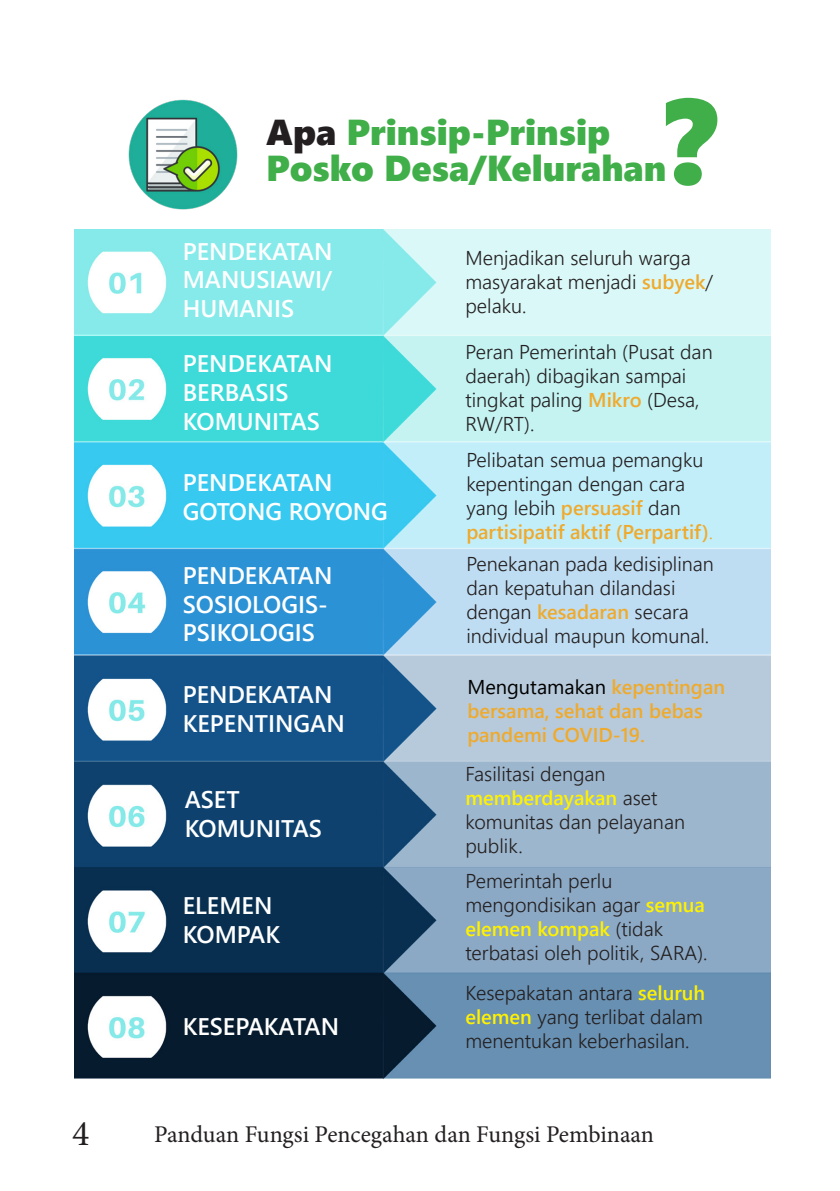
<style>
.page{position:relative;width:840px;height:1191px;background:#fff}
.page>*{position:absolute;margin:0;border:0;box-sizing:border-box;transform-origin:0 0}
.t1{font:120px "Segoe UI Black";color:#40ae49}
.t2{font:36px "Segoe UI Black";color:#40ae49}
.t3{font:36px "Minion Pro";color:#231f20}
.t4{font:600 24px/28.8px "Segoe UI";color:#fff}
.t5{font:24px "Minion Pro";letter-spacing:-.005em;color:#231f20}
.t6{font:300 20px/24px "Segoe UI";color:#231f20}
.t7{font:600 20px/24px "Segoe UI";color:#efaa2d}
.s1{color:#231f20}
.s2{font-weight:600;color:#efaa2d}
.s3{color:#efaa2d}
.s4{font-weight:400;color:#000}
.s5{font-weight:600;color:#fff101}
</style>
<div class="page">
<img style="left:74px;top:230px;width:696px;height:849px">
<img style="left:128px;top:99px;width:110px;height:111px">
<p class="t1" style="left:663px;top:55px;width:52px">?</p>
<p class="t2" style="left:266px;top:106px;width:346px"><span class="s1">Apa</span> Prinsip-Prinsip</p>
<p class="t2" style="left:266px;top:142px;width:401px">Posko Desa/Kelurahan</p>
<p class="t4" style="left:183px;top:235px;width:151px;text-align:justify">PENDEKATAN MANUSIAWI/ HUMANIS</p>
<p class="t4" style="left:183px;top:347px;width:151px">PENDEKATAN<br>BERBASIS<br>KOMUNITAS</p>
<p class="t4" style="left:183px;top:466px;width:151px">PENDEKATAN</p>
<p class="t4" style="left:183px;top:495px;width:207px">GOTONG ROYONG</p>
<p class="t4" style="left:183px;top:559px;width:151px">PENDEKATAN<br>SOSIOLOGIS-<br>PSIKOLOGIS</p>
<p class="t4" style="left:183px;top:678px;width:163px">PENDEKATAN<br>KEPENTINGAN</p>
<p class="t4" style="left:185px;top:783px;width:56px">ASET</p>
<p class="t4" style="left:185px;top:812px;width:139px">KOMUNITAS</p>
<p class="t4" style="left:183px;top:889px;width:91px">ELEMEN</p>
<p class="t4" style="left:183px;top:918px;width:99px">KOMPAK</p>
<p class="t4" style="left:183px;top:1010px;width:158px">KESEPAKATAN</p>
<p class="t6" style="left:465px;top:244px;width:249px">Menjadikan seluruh warga masyarakat menjadi <span class="s2">subyek</span>/ pelaku.</p>
<p class="t6" style="left:465px;top:338px;width:249px">Peran Pemerintah (Pusat dan daerah) dibagikan sampai tingkat paling <span class="s2">Mikro</span> (Desa,<br>RW/RT).</p>
<p class="t6" style="left:466px;top:446px;width:248px">Pelibatan semua pemangku kepentingan dengan cara yang lebih <span class="s2">persuasif</span> dan <span class="s2">partisipatif aktif (Perpartif)</span><span class="s3">.</span></p>
<p class="t6" style="left:466px;top:550px;width:249px">Penekanan pada kedisiplinan dan kepatuhan dilandasi dengan <span class="s2">kesadaran</span> secara individual maupun komunal.</p>
<p class="t7" style="left:467px;top:673px;width:259px"><span class="s4">Mengutamakan</span> kepentingan bersama, sehat dan bebas pandemi COVID-19.</p>
<p class="t6" style="left:465px;top:760px;width:221px">Fasilitasi dengan <span class="s5">memberdayakan</span> aset komunitas dan pelayanan publik.</p>
<p class="t6" style="left:465px;top:866px;width:243px">Pemerintah perlu mengondisikan agar <span class="s5">semua elemen kompak</span> (tidak terbatasi oleh politik, SARA).</p>
<p class="t6" style="left:465px;top:978px;width:241px;text-align:justify">Kesepakatan antara <span class="s5">seluruh elemen</span> yang terlibat dalam menentukan keberhasilan.</p>
<h2 class="t3" style="left:72px;top:1109px;width:19px">4</h2>
<p class="t5" style="left:154px;top:1118px;width:501px">Panduan Fungsi Pencegahan dan Fungsi Pembinaan</p>
</div>
